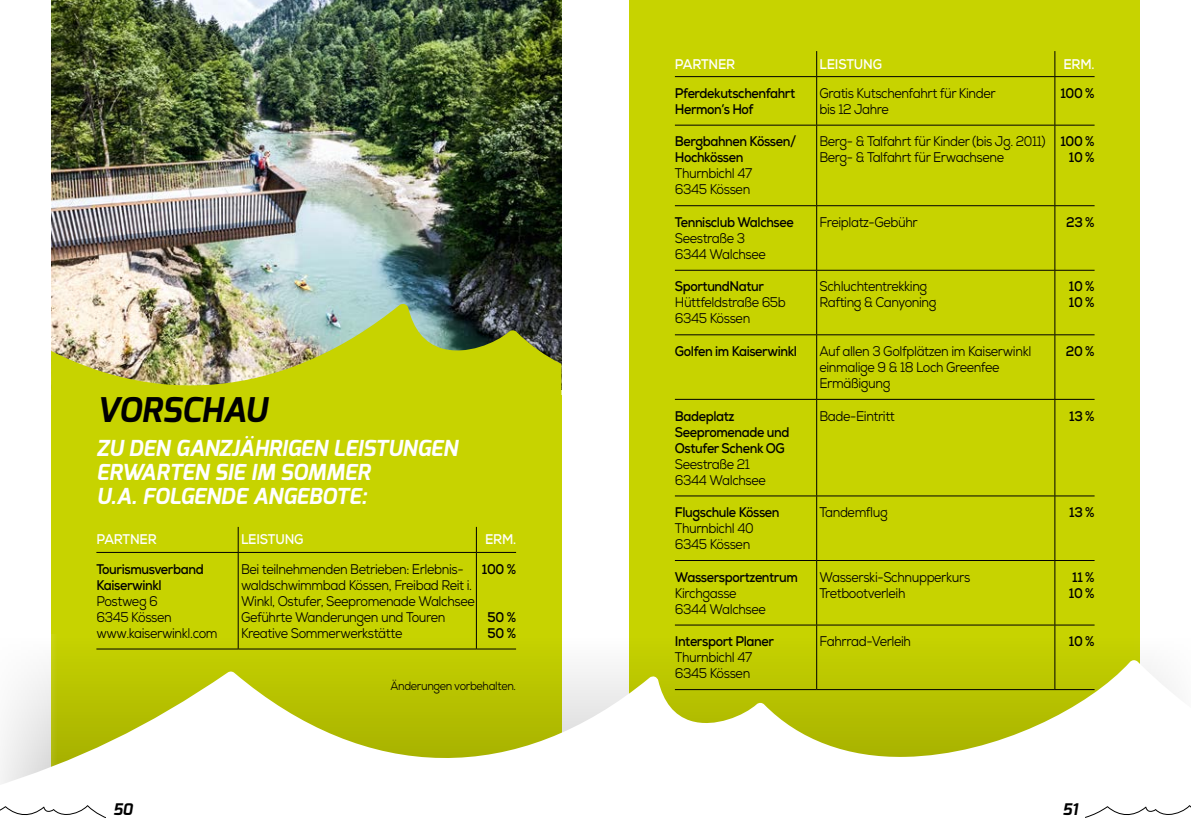
<style>
.page{position:relative;width:1191px;height:840px;background:#fff}
.page>*{position:absolute;margin:0;border:0;box-sizing:border-box;transform-origin:0 0}
.t1{font:italic 700 34px "Exo";color:#000}
.t2{font:italic 700 22px/24px "Exo";color:#fff}
.t3{font:italic 700 16px "Exo";color:#000}
.t4{font:14px/16px "Nexa";letter-spacing:-.03em;color:#000;scale:.9 1}
.t5{font:700 14px/16px "Nexa";letter-spacing:-.03em;color:#000;scale:.9 1}
.t6{font:700 14px "Nexa";letter-spacing:-.015em;color:#fff;scale:.9 1}
.t7{font:12px "Nexa";letter-spacing:-.03em;color:#000;scale:.9 1}
</style>
<div class="page">
<svg style="left:1085px;top:805px;width:106px;height:12px"></svg>
<svg style="left:0;top:805px;width:106px;height:12px"></svg>
<img style="left:51px;top:0;width:510px;height:303px">
<div style="left:51px;top:394px;width:510px;height:388px;background:#c7d300"></div>
<div style="left:629px;top:0;width:511px;height:789px;background:#c7d300"></div>
<svg style="left:57px;top:659px;width:1077px;height:130px"></svg>
<svg style="left:0;top:634px;width:57px;height:150px;fill:#f3f3f3"></svg>
<div style="left:1134px;top:634px;width:57px;height:167px;background:#fff"></div>
<img style="left:51px;top:303px;width:510px;height:91px">
<hr style="left:96px;top:551px;width:142px;height:1px;background:#000">
<hr style="left:238px;top:551px;width:238px;height:1px;background:#000">
<hr style="left:476px;top:551px;width:40px;height:1px;background:#000">
<svg style="left:238px;top:526px;width:1px;height:26px"></svg>
<svg style="left:476px;top:526px;width:1px;height:26px"></svg>
<hr style="left:238px;top:552px;width:1px;height:96px;background:#000">
<hr style="left:476px;top:552px;width:1px;height:96px;background:#000">
<hr style="left:96px;top:648px;width:142px;height:1px;background:#000">
<hr style="left:238px;top:648px;width:238px;height:1px;background:#000">
<hr style="left:476px;top:648px;width:40px;height:1px;background:#000">
<hr style="left:675px;top:76px;width:141px;height:1px;background:#000">
<hr style="left:816px;top:76px;width:238px;height:1px;background:#000">
<hr style="left:1054px;top:76px;width:40px;height:1px;background:#000">
<svg style="left:816px;top:51px;width:1px;height:25px"></svg>
<svg style="left:1054px;top:51px;width:1px;height:25px"></svg>
<hr style="left:816px;top:77px;width:1px;height:48px;background:#000">
<hr style="left:1054px;top:77px;width:1px;height:48px;background:#000">
<hr style="left:816px;top:125px;width:1px;height:80px;background:#000">
<hr style="left:1054px;top:125px;width:1px;height:80px;background:#000">
<hr style="left:816px;top:206px;width:1px;height:64px;background:#000">
<hr style="left:1054px;top:206px;width:1px;height:64px;background:#000">
<hr style="left:816px;top:270px;width:1px;height:64px;background:#000">
<hr style="left:1054px;top:270px;width:1px;height:64px;background:#000">
<hr style="left:816px;top:335px;width:1px;height:64px;background:#000">
<hr style="left:1054px;top:335px;width:1px;height:64px;background:#000">
<hr style="left:816px;top:399px;width:1px;height:96px;background:#000">
<hr style="left:1054px;top:399px;width:1px;height:96px;background:#000">
<hr style="left:816px;top:496px;width:1px;height:64px;background:#000">
<hr style="left:1054px;top:496px;width:1px;height:64px;background:#000">
<hr style="left:816px;top:560px;width:1px;height:64px;background:#000">
<hr style="left:1054px;top:560px;width:1px;height:64px;background:#000">
<hr style="left:816px;top:625px;width:1px;height:64px;background:#000">
<hr style="left:1054px;top:625px;width:1px;height:64px;background:#000">
<hr style="left:675px;top:125px;width:141px;height:1px;background:#000">
<hr style="left:816px;top:125px;width:238px;height:1px;background:#000">
<hr style="left:1054px;top:125px;width:40px;height:1px;background:#000">
<hr style="left:675px;top:205px;width:141px;height:1px;background:#000">
<hr style="left:816px;top:205px;width:238px;height:1px;background:#000">
<hr style="left:1054px;top:205px;width:40px;height:1px;background:#000">
<hr style="left:675px;top:270px;width:141px;height:1px;background:#000">
<hr style="left:816px;top:270px;width:238px;height:1px;background:#000">
<hr style="left:1054px;top:270px;width:40px;height:1px;background:#000">
<hr style="left:675px;top:334px;width:141px;height:1px;background:#000">
<hr style="left:816px;top:334px;width:238px;height:1px;background:#000">
<hr style="left:1054px;top:334px;width:40px;height:1px;background:#000">
<hr style="left:675px;top:399px;width:141px;height:1px;background:#000">
<hr style="left:816px;top:399px;width:238px;height:1px;background:#000">
<hr style="left:1054px;top:399px;width:40px;height:1px;background:#000">
<hr style="left:675px;top:495px;width:141px;height:1px;background:#000">
<hr style="left:816px;top:495px;width:238px;height:1px;background:#000">
<hr style="left:1054px;top:495px;width:40px;height:1px;background:#000">
<hr style="left:675px;top:560px;width:141px;height:1px;background:#000">
<hr style="left:816px;top:560px;width:238px;height:1px;background:#000">
<hr style="left:1054px;top:560px;width:40px;height:1px;background:#000">
<hr style="left:675px;top:624px;width:141px;height:1px;background:#000">
<hr style="left:816px;top:624px;width:238px;height:1px;background:#000">
<hr style="left:1054px;top:624px;width:40px;height:1px;background:#000">
<hr style="left:675px;top:688px;width:141px;height:1px;background:#000">
<hr style="left:816px;top:688px;width:238px;height:1px;background:#000">
<hr style="left:1054px;top:688px;width:40px;height:1px;background:#000">
<p class="t6" style="left:675px;top:55px;width:68px">PARTNER</p>
<p class="t6" style="left:819px;top:55px;width:71px">LEISTUNG</p>
<p class="t6" style="left:1063px;top:55px;width:36px">ERM.</p>
<p class="t5" style="left:675px;top:85px;width:135px">Pferdekutschenfahrt<br>Hermon’s Hof</p>
<p class="t4" style="left:819px;top:85px;width:197px">Gratis Kutschenfahrt für Kinder bis 12 Jahre</p>
<p class="t5" style="left:1060px;top:85px;width:39px">100 %</p>
<p class="t5" style="left:675px;top:133px;width:136px">Bergbahnen Kössen/<br>Hochkössen</p>
<p class="t4" style="left:675px;top:165px;width:87px">Thurnbichl 47<br>6345 Kössen</p>
<p class="t4" style="left:819px;top:133px;width:253px">Berg- &amp; Talfahrt für Kinder (bis Jg. 2011)<br>Berg- &amp; Talfahrt für Erwachsene</p>
<p class="t5" style="left:1060px;top:133px;width:39px;text-align:right">100 %<br>10 %</p>
<h1 class="t1" style="left:96px;top:387px;width:172px">VORSCHAU</h1>
<h2 class="t2" style="left:96px;top:435px;width:362px">ZU DEN GANZJÄHRIGEN LEISTUNGEN<br>ERWARTEN SIE IM SOMMER<br>U.A. FOLGENDE ANGEBOTE:</h2>
<p class="t6" style="left:96px;top:530px;width:68px">PARTNER</p>
<p class="t6" style="left:241px;top:530px;width:71px">LEISTUNG</p>
<p class="t6" style="left:485px;top:530px;width:36px">ERM.</p>
<p class="t5" style="left:96px;top:560px;width:121px">Tourismusverband<br>Kaiserwinkl</p>
<p class="t4" style="left:96px;top:592px;width:136px">Postweg 6<br>6345 Kössen www.kaiserwinkl.com</p>
<p class="t4" style="left:241px;top:560px;width:261px">Bei teilnehmenden Betrieben: Erlebnis&shy;waldschwimmbad Kössen, Freibad Reit i.<br>Winkl, Ostufer, Seepromenade Walchsee Geführte Wanderungen und Touren Kreative Sommerwerkstätte</p>
<p class="t5" style="left:482px;top:560px;width:39px">100 %</p>
<p class="t5" style="left:487px;top:608px;width:33px">50 %<br>50 %</p>
<p class="t7" style="left:390px;top:677px;width:141px">Änderungen vorbehalten.</p>
<p class="t5" style="left:675px;top:214px;width:134px">Tennisclub Walchsee</p>
<p class="t4" style="left:675px;top:230px;width:103px">Seestraße 3<br>6344 Walchsee</p>
<p class="t5" style="left:675px;top:278px;width:100px">SportundNatur</p>
<p class="t4" style="left:675px;top:294px;width:125px">Hüttfeldstraße 65b<br>6345 Kössen</p>
<p class="t4" style="left:819px;top:214px;width:111px">Freiplatz-Gebühr</p>
<p class="t5" style="left:1066px;top:214px;width:33px">23 %</p>
<p class="t4" style="left:819px;top:278px;width:132px">Schluchtentrekking<br>Rafting &amp; Canyoning</p>
<p class="t5" style="left:1069px;top:278px;width:30px">10 %<br>10 %</p>
<p class="t5" style="left:675px;top:343px;width:137px">Golfen im Kaiserwinkl</p>
<p class="t4" style="left:819px;top:343px;width:237px">Auf allen 3 Golfplätzen im Kaiserwinkl einmalige 9 &amp; 18 Loch Greenfee<br>Ermäßigung</p>
<p class="t5" style="left:1065px;top:343px;width:33px">20 %</p>
<p class="t5" style="left:675px;top:407px;width:129px">Badeplatz<br>Seepromenade und<br>Ostufer Schenk OG</p>
<p class="t4" style="left:675px;top:455px;width:103px">Seestraße 21<br>6344 Walchsee</p>
<p class="t4" style="left:819px;top:407px;width:85px">Bade-Eintritt</p>
<p class="t5" style="left:1069px;top:407px;width:30px">13 %</p>
<p class="t5" style="left:675px;top:504px;width:118px">Flugschule Kössen</p>
<p class="t4" style="left:675px;top:520px;width:89px">Thurnbichl 40<br>6345 Kössen</p>
<p class="t5" style="left:675px;top:568px;width:138px">Wassersportzentrum</p>
<p class="t4" style="left:675px;top:584px;width:103px">Kirchgasse<br>6344 Walchsee</p>
<p class="t5" style="left:675px;top:633px;width:112px">Intersport Planer</p>
<p class="t4" style="left:675px;top:649px;width:87px">Thurnbichl 47<br>6345 Kössen</p>
<p class="t4" style="left:819px;top:504px;width:77px">Tandemflug</p>
<p class="t5" style="left:1069px;top:504px;width:30px">13 %</p>
<p class="t4" style="left:819px;top:568px;width:169px">Wasserski-Schnupperkurs<br>Tretbootverleih</p>
<p class="t5" style="left:1069px;top:568px;width:30px">11 %<br>10 %</p>
<p class="t4" style="left:819px;top:633px;width:103px">Fahrrad-Verleih</p>
<p class="t5" style="left:1069px;top:633px;width:30px">10 %</p>
<p class="t3" style="left:113px;top:798px;width:21px">50</p>
<p class="t3" style="left:1062px;top:798px;width:17px">51</p>
</div>
